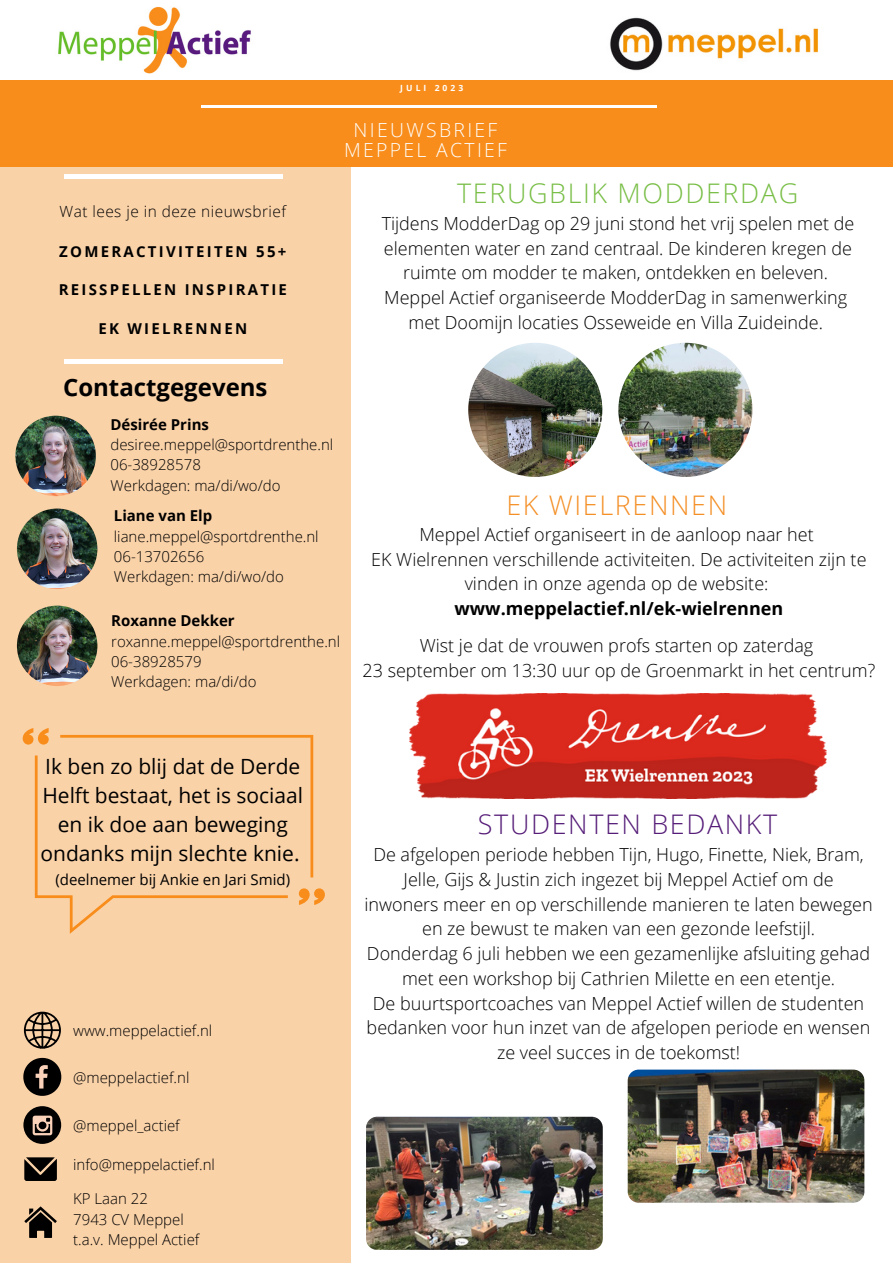
<style>
.page{position:relative;width:893px;height:1264px;background:#fff}
.page>*{position:absolute;margin:0;border:0;box-sizing:border-box;transform-origin:0 0}
.t1{font:300 27px "Open Sans";letter-spacing:.06em;color:#78be46}
.t2{font:300 27px "Open Sans";letter-spacing:.06em;color:#561d78}
.t3{font:300 27px "Open Sans";letter-spacing:.06em;color:#f48f26}
.t4{font:700 24px "Open Sans";color:#000}
.t5{font:21px/29.2px "Open Sans";color:#000;text-align:center}
.t6{font:300 19.35px "Open Sans";letter-spacing:.12em;color:#fff}
.t7{font:300 18px/24.8px "Open Sans";color:#000;text-align:center}
.t8{font:700 18px "Open Sans";color:#000}
.t9{font:300 15.45px "Open Sans";letter-spacing:.03em;color:#000}
.t10{font:300 15px "Open Sans";color:#000}
.t11{font:700 15px "Open Sans";letter-spacing:.15em;color:#000}
.t12{font:700 15px "Open Sans";color:#000}
.t13{font:15px "Open Sans";color:#000}
.t14{font:700 8.55px "Open Sans";letter-spacing:.36em;color:#fff}
</style>
<div class="page">
<div style="left:0;top:80px;width:892px;height:86px;background:#f88d1b"></div>
<div style="left:0;top:167px;width:350px;height:1095px;background:#fad2a8"></div>
<hr style="left:201px;top:106px;width:456px;height:2px;background:#fff">
<div style="left:64px;top:174px;width:218px;height:5px;background:#fff"></div>
<hr style="left:64px;top:359px;width:218px;height:4px;background:#fff">
<svg style="left:24px;top:1206px;width:33px;height:31px"></svg>
<svg style="left:24px;top:1157px;width:33px;height:23px"></svg>
<div style="left:23px;top:1106px;width:38px;height:37px;background:#000;border-radius:50%"></div>
<svg style="left:33px;top:1115px;width:19px;height:20px"></svg>
<svg style="left:23px;top:1057px;width:38px;height:38px"></svg>
<svg style="left:24px;top:1011px;width:37px;height:37px"></svg>
<img style="left:58px;top:7px;width:193px;height:66px">
<img style="left:610px;top:17px;width:208px;height:54px">
<img style="left:15px;top:415px;width:81px;height:81px;border-radius:50%">
<img style="left:17px;top:508px;width:80px;height:81px;border-radius:50%">
<img style="left:17px;top:605px;width:80px;height:81px;border-radius:50%">
<img style="left:468px;top:343px;width:134px;height:134px;border-radius:50%">
<img style="left:409px;top:693px;width:417px;height:106px">
<img style="left:618px;top:343px;width:134px;height:134px;border-radius:50%">
<img style="left:627px;top:1069px;width:237px;height:133px;border-radius:11px">
<img style="left:366px;top:1116px;width:236px;height:133px;border-radius:11px">
<svg style="left:23px;top:728px;width:302px;height:205px"></svg>
<p class="t14" style="left:400px;top:82px;width:65px">JULI 2023</p>
<p class="t6" style="left:353px;top:116px;width:145px">NIEUWSBRIEF</p>
<p class="t6" style="left:344px;top:137px;width:164px">MEPPEL ACTIEF</p>
<p class="t9" style="left:60px;top:201px;width:228px">Wat lees je in deze nieuwsbrief</p>
<p class="t11" style="left:59px;top:241px;width:228px">ZOMERACTIVITEITEN 55+</p>
<p class="t11" style="left:59px;top:279px;width:230px">REISSPELLEN INSPIRATIE</p>
<p class="t11" style="left:98px;top:317px;width:150px">EK WIELRENNEN</p>
<p class="t4" style="left:63px;top:370px;width:206px">Contactgegevens</p>
<p class="t12" style="left:110px;top:414px;width:100px">Désirée Prins</p>
<p class="t10" style="left:110px;top:434px;width:224px">desiree.meppel@sportdrenthe.nl</p>
<p class="t10" style="left:110px;top:454px;width:92px">06-38928578</p>
<p class="t10" style="left:110px;top:474px;width:171px">Werkdagen: ma/di/wo/do</p>
<p class="t12" style="left:114px;top:505px;width:100px">Liane van Elp</p>
<p class="t10" style="left:114px;top:525px;width:206px">liane.meppel@sportdrenthe.nl</p>
<p class="t10" style="left:114px;top:546px;width:92px">06-13702656</p>
<p class="t10" style="left:114px;top:566px;width:171px">Werkdagen: ma/di/wo/do</p>
<p class="t12" style="left:111px;top:610px;width:125px">Roxanne Dekker</p>
<p class="t10" style="left:111px;top:630px;width:230px">roxanne.meppel@sportdrenthe.nl</p>
<p class="t10" style="left:111px;top:651px;width:92px">06-38928579</p>
<p class="t10" style="left:111px;top:671px;width:147px">Werkdagen: ma/di/do</p>
<p class="t1" style="left:457px;top:174px;width:342px">TERUGBLIK MODDERDAG</p>
<p class="t7" style="left:382px;top:211px;width:474px">Tijdens ModderDag op 29 juni stond het vrij spelen met de elementen water en zand centraal. De kinderen kregen de ruimte om modder te maken, ontdekken en beleven.</p>
<p class="t7" style="left:384px;top:285px;width:464px">Meppel Actief organiseerde ModderDag in samenwerking</p>
<p class="t7" style="left:408px;top:309px;width:416px">met Doomijn locaties Osseweide en Villa Zuideinde.</p>
<p class="t3" style="left:506px;top:485px;width:222px">EK WIELRENNEN</p>
<p class="t7" style="left:419px;top:521px;width:396px">Meppel Actief organiseert in de aanloop naar het</p>
<p class="t7" style="left:371px;top:546px;width:496px">EK Wielrennen verschillende activiteiten. De activiteiten zijn te vinden in onze agenda op de website:</p>
<p class="t8" style="left:454px;top:596px;width:330px">www.meppelactief.nl/ek-wielrennen</p>
<p class="t7" style="left:420px;top:632px;width:395px">Wist je dat de vrouwen profs starten op zaterdag</p>
<p class="t7" style="left:362px;top:657px;width:514px">23 september om 13:30 uur op de Groenmarkt in het centrum?</p>
<p class="t5" style="left:41px;top:750px;width:264px">Ik ben zo blij dat de Derde<br>Helft bestaat, het is sociaal en ik doe aan beweging ondanks mijn slechte knie.</p>
<p class="t13" style="left:55px;top:868px;width:236px">(deelnemer bij Ankie en Jari Smid)</p>
<p class="t10" style="left:73px;top:1019px;width:140px">www.meppelactief.nl</p>
<p class="t10" style="left:73px;top:1066px;width:118px">@meppelactief.nl</p>
<p class="t10" style="left:73px;top:1114px;width:108px">@meppel_actief</p>
<p class="t10" style="left:73px;top:1154px;width:143px">info@meppelactief.nl</p>
<p class="t10" style="left:73px;top:1188px;width:76px">KP Laan 22</p>
<p class="t10" style="left:73px;top:1208px;width:112px">7943 CV Meppel</p>
<p class="t10" style="left:73px;top:1228px;width:128px">t.a.v. Meppel Actief</p>
<p class="t2" style="left:478px;top:805px;width:301px">STUDENTEN BEDANKT</p>
<p class="t7" style="left:373px;top:841px;width:492px">De afgelopen periode hebben Tijn, Hugo, Finette, Niek, Bram,<br>Jelle, Gijs &amp; Justin zich ingezet bij Meppel Actief om de</p>
<p class="t7" style="left:364px;top:891px;width:509px">inwoners meer en op verschillende manieren te laten bewegen</p>
<p class="t7" style="left:422px;top:915px;width:394px">en ze bewust te maken van een gezonde leefstijl.</p>
<p class="t7" style="left:367px;top:940px;width:504px">Donderdag 6 juli hebben we een gezamenlijke afsluiting gehad</p>
<p class="t7" style="left:402px;top:965px;width:434px">met een workshop bij Cathrien Milette en een etentje.</p>
<p class="t7" style="left:373px;top:990px;width:493px">De buurtsportcoaches van Meppel Actief willen de studenten</p>
<p class="t7" style="left:366px;top:1014px;width:505px">bedanken voor hun inzet van de afgelopen periode en wensen ze veel succes in de toekomst!</p>
</div>
